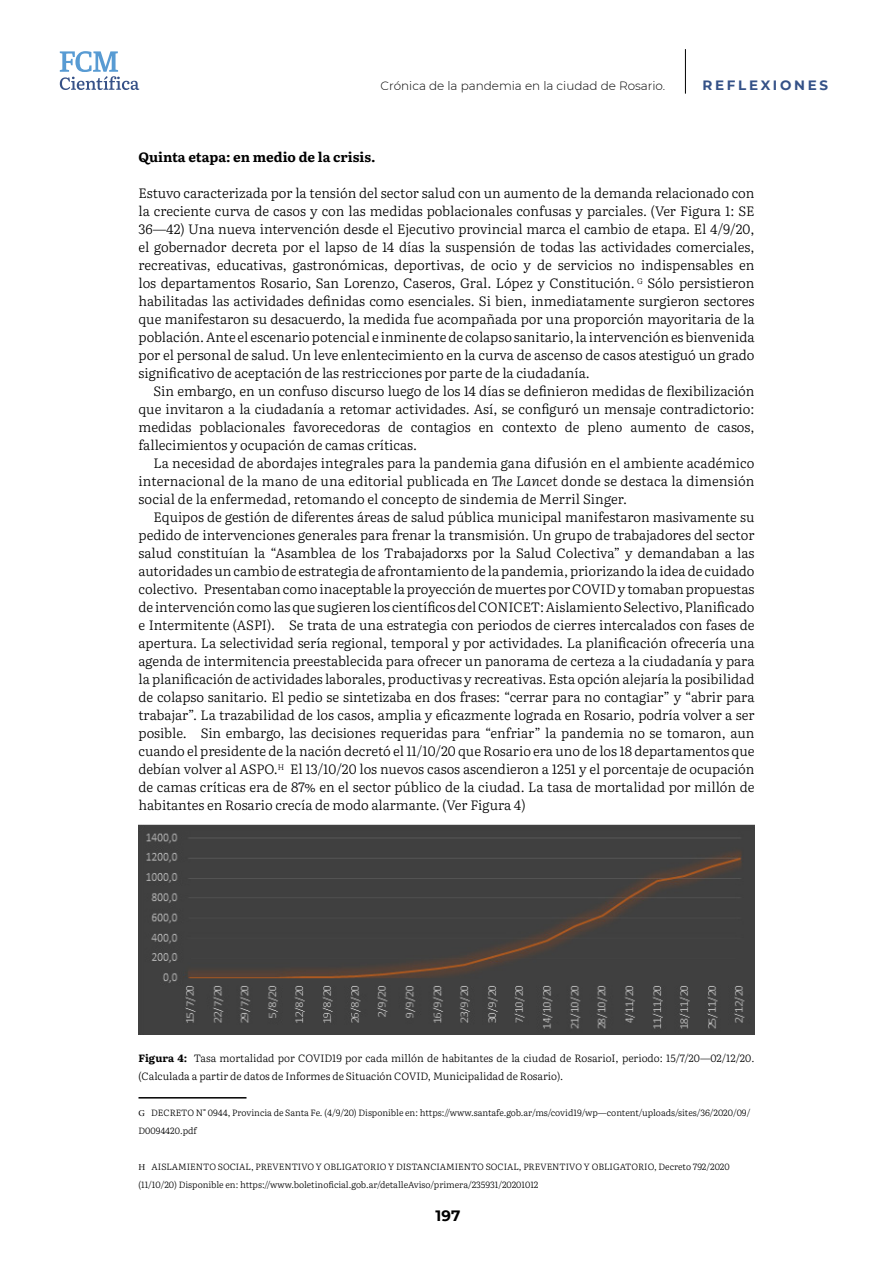
<style>
.page{position:relative;width:893px;height:1263px;background:#fff}
.page>*{position:absolute;margin:0;border:0;box-sizing:border-box;transform-origin:0 0}
.t1{font:700 15px "Montserrat";color:#000}
.t2{font:300 13.5px/18px "Literata";color:#000;text-align:justify}
.t3{font:700 13.5px "Literata";color:#000}
.t4{font:700 13.5px "Montserrat";letter-spacing:.2em;color:#345187}
.arriba{font:300 12px "Montserrat";color:#000}
.t5{font:300 10.5px/18px "Literata";letter-spacing:-.005em;color:#000}
.pie{font:300 9px/18px "Literata";color:#000}
.s1{font-style:italic}
.s2{font-weight:700}
.s3{font-family:"Minion Pro";font-weight:400}
</style>
<div class="page">
<svg style="left:60px;top:51px;width:79px;height:39px"></svg>
<hr style="left:685px;top:49px;width:1px;height:45px;background:#000">
<hr style="left:138px;top:1097px;width:108px;height:1px;background:#000">
<img style="left:138px;top:825px;width:616px;height:210px">
<p class="arriba" style="left:381px;top:78px;width:286px">Crónica de la pandemia en la ciudad de Rosario.</p>
<p class="t4" style="left:703px;top:75px;width:127px">REFLEXIONES</p>
<p class="t3" style="left:138px;top:147px;width:239px">Quinta etapa: en medio de la crisis.</p>
<p class="t2" style="left:138px;top:183px;width:617px">Estuvo caracterizada por la tensión del sector salud con un aumento de la demanda relacionado con la creciente curva de casos y con las medidas poblacionales confusas y parciales. (Ver Figura 1: SE 36—42) Una nueva intervención desde el Ejecutivo provincial marca el cambio de etapa. El 4/9/20, el gobernador decreta por el lapso de 14 días la suspensión de todas las actividades comerciales, recreativas, educativas, gastronómicas, deportivas, de ocio y de servicios no indispensables en los departamentos Rosario, San Lorenzo, Caseros, Gral. López y Constitución. <sup>G</sup> Sólo persistieron habilitadas las actividades definidas como esenciales. Si bien, inmediatamente surgieron sectores que manifestaron su desacuerdo, la medida fue acompañada por una proporción mayoritaria de la población. Ante el escenario potencial e inminente de colapso sanitario, la intervención es bienvenida por el personal de salud. Un leve enlentecimiento en la curva de ascenso de casos atestiguó un grado significativo de aceptación de las restricciones por parte de la ciudadanía.</p>
<p class="t2" style="left:138px;top:381px;width:617px;text-indent:15px">Sin embargo, en un confuso discurso luego de los 14 días se definieron medidas de flexibilización que invitaron a la ciudadanía a retomar actividades. Así, se configuró un mensaje contradictorio: medidas poblacionales favorecedoras de contagios en contexto de pleno aumento de casos, fallecimientos y ocupación de camas críticas.</p>
<p class="t2" style="left:138px;top:453px;width:617px;text-indent:15px">La necesidad de abordajes integrales para la pandemia gana difusión en el ambiente académico internacional de la mano de una editorial publicada en <span class="s1">The Lancet</span> donde se destaca la dimensión social de la enfermedad, retomando el concepto de sindemia de Merril Singer.</p>
<p class="t2" style="left:138px;top:507px;width:617px;text-indent:15px">Equipos de gestión de diferentes áreas de salud pública municipal manifestaron masivamente su pedido de intervenciones generales para frenar la transmisión. Un grupo de trabajadores del sector salud constituían la “Asamblea de los Trabajadorxs por la Salud Colectiva” y demandaban a las autoridades un cambio de estrategia de afrontamiento de la pandemia, priorizando la idea de cuidado colectivo. Presentaban como inaceptable la proyección de muertes por COVID y tomaban propuestas de intervención como las que sugieren los científicos del CONICET: Aislamiento Selectivo, Planificado e Intermitente (ASPI). Se trata de una estrategia con periodos de cierres intercalados con fases de apertura. La selectividad sería regional, temporal y por actividades. La planificación ofrecería una agenda de intermitencia preestablecida para ofrecer un panorama de certeza a la ciudadanía y para la planificación de actividades laborales, productivas y recreativas. Esta opción alejaría la posibilidad de colapso sanitario. El pedio se sintetizaba en dos frases: “cerrar para no contagiar” y “abrir para trabajar”. La trazabilidad de los casos, amplia y eficazmente lograda en Rosario, podría volver a ser posible. Sin embargo, las decisiones requeridas para “enfriar” la pandemia no se tomaron, aun cuando el presidente de la nación decretó el 11/10/20 que Rosario era uno de los 18 departamentos que debían volver al ASPO.<sup>H</sup> El 13/10/20 los nuevos casos ascendieron a 1251 y el porcentaje de ocupación de camas críticas era de 87% en el sector público de la ciudad. La tasa de mortalidad por millón de habitantes en Rosario crecía de modo alarmante. (Ver Figura 4)</p>
<p class="t5" style="left:138px;top:1048px;width:617px"><span class="s2">Figura 4:</span> Tasa mortalidad por COVID19 por cada millón de habitantes de la ciudad de RosarioI, periodo: 15/7/20—02/12/20. (Calculada a partir de datos de Informes de Situación COVID, Municipalidad de Rosario).</p>
<p class="pie" style="left:138px;top:1103px;width:613px"><span class="s3">G</span> DECRETO N° 0944, Provincia de Santa Fe. (4/9/20) Disponible en: https://www.santafe.gob.ar/ms/covid19/wp—content/uploads/sites/36/2020/09/<br>D0094420.pdf</p>
<p class="pie" style="left:138px;top:1157px;width:593px"><span class="s3">H</span> AISLAMIENTO SOCIAL, PREVENTIVO Y OBLIGATORIO Y DISTANCIAMIENTO SOCIAL, PREVENTIVO Y OBLIGATORIO, Decreto 792/2020 (11/10/20) Disponible en: https://www.boletinoficial.gob.ar/detalleAviso/primera/235931/20201012</p>
<p class="t1" style="left:436px;top:1204px;width:26px">197</p>
</div>
